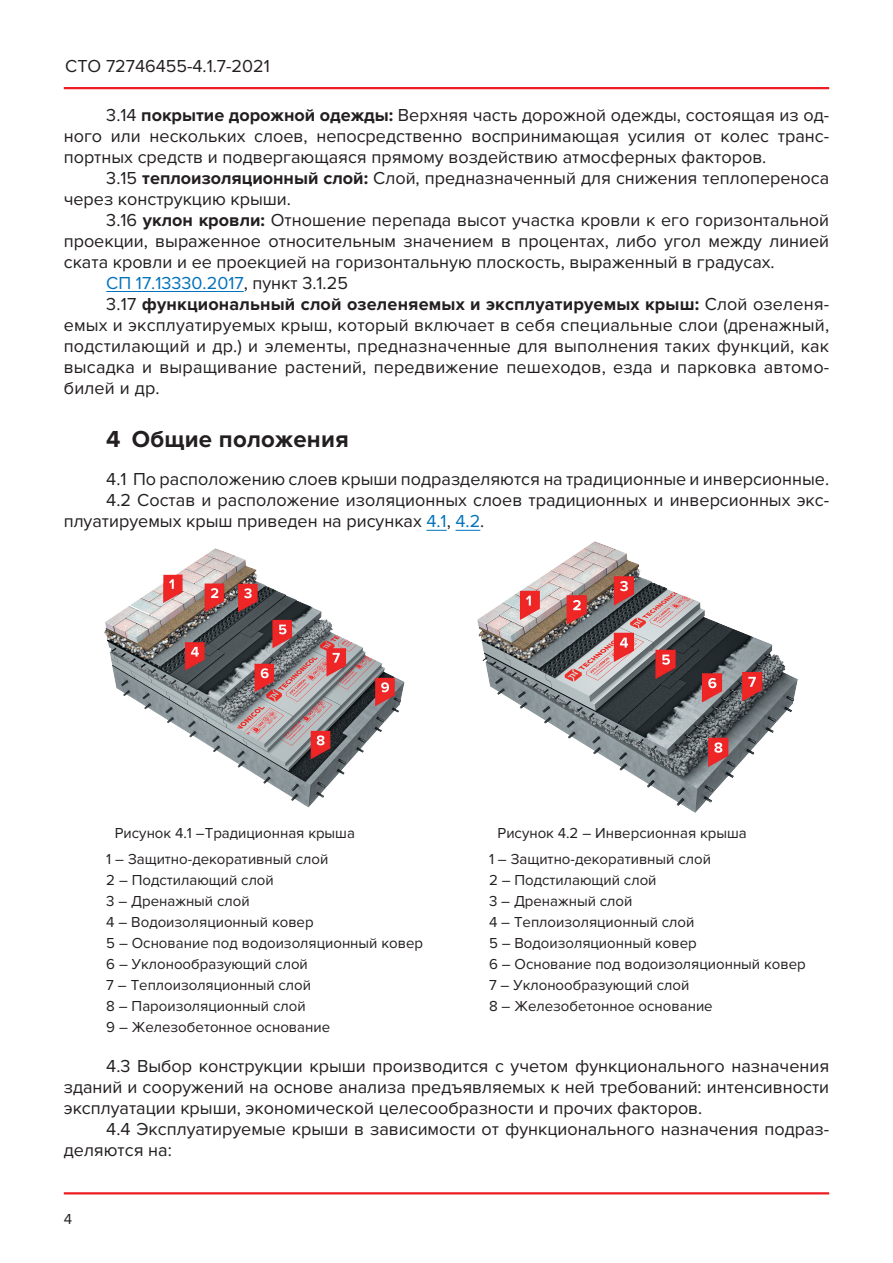
<style>
.page{position:relative;width:893px;height:1263px;background:#fff}
.page>*{position:absolute;margin:0;border:0;box-sizing:border-box;transform-origin:0 0}
.t1{font:700 24px "Proxima Nova";letter-spacing:.01em;color:#231f20}
.Текст{font:18px/21px "Proxima Nova";color:#231f20;text-align:justify}
.Текст-2{font:18px "Proxima Nova";color:#0072bc}
.text{font:15px "Proxima Nova";color:#231f20}
.подпись_рисунок{font:15px "Proxima Nova";color:#231f20}
.s1{font-weight:700}
.s2{color:#231f20}
.s3{color:#0072bc}
</style>
<div class="page">
<hr style="left:64px;top:87px;width:765px;height:2px;background:#ee1d23">
<hr style="left:64px;top:1192px;width:765px;height:2px;background:#ee1d23">
<hr style="left:106px;top:291px;width:138px;height:1px;background:#0072bc">
<svg style="left:426px;top:530px;width:21px;height:1px"></svg>
<svg style="left:456px;top:530px;width:24px;height:1px"></svg>
<img style="left:104px;top:548px;width:301px;height:260px">
<img style="left:477px;top:541px;width:321px;height:272px">
<p class="Текст" style="left:65px;top:56px;width:206px">СТО 72746455-4.1.7-2021</p>
<p class="Текст" style="left:64px;top:104px;width:767px;text-indent:43px">3.14 <span class="s1">покрытие дорожной одежды:</span> Верхняя часть дорожной одежды, состоящая из од&shy;ного или нескольких слоев, непосредственно воспринимающая усилия от колес транс&shy;портных средств и подвергающаяся прямому воздействию атмосферных факторов.</p>
<p class="Текст" style="left:64px;top:167px;width:767px;text-indent:43px">3.15 <span class="s1">теплоизоляционный слой:</span> Слой, предназначенный для снижения теплопереноса через конструкцию крыши.</p>
<p class="Текст" style="left:64px;top:209px;width:767px;text-indent:43px">3.16 <span class="s1">уклон кровли:</span> Отношение перепада высот участка кровли к его горизонтальной проекции, выраженное относительным значением в процентах, либо угол между линией ската кровли и ее проекцией на горизонтальную плоскость, выраженный в градусах.</p>
<p class="Текст-2" style="left:106px;top:272px;width:243px">СП 17.13330.2017<span class="s2">, пункт 3.1.25</span></p>
<p class="Текст" style="left:64px;top:293px;width:767px;text-indent:43px">3.17 <span class="s1">функциональный слой озеленяемых и эксплуатируемых крыш:</span> Слой озеленя&shy;емых и эксплуатируемых крыш, который включает в себя специальные слои (дренажный, подстилающий и др.) и элементы, предназначенные для выполнения таких функций, как высадка и выращивание растений, передвижение пешеходов, езда и парковка автомо&shy;билей и др.</p>
<p class="t1" style="left:106px;top:425px;width:244px">4 Общие положения</p>
<p class="Текст" style="left:106px;top:469px;width:724px">4.1 По расположению слоев крыши подразделяются на традиционные и инверсионные.</p>
<p class="Текст" style="left:64px;top:490px;width:767px;text-indent:43px">4.2 Состав и расположение изоляционных слоев традиционных и инверсионных экс&shy;плуатируемых крыш приведен на рисунках <span class="s3">4.1</span>, <span class="s3">4.2</span>.</p>
<p class="подпись_рисунок" style="left:115px;top:824px;width:242px">Рисунок 4.1 –Традиционная крыша</p>
<p class="подпись_рисунок" style="left:497px;top:824px;width:251px">Рисунок 4.2 – Инверсионная крыша</p>
<p class="text" style="left:106px;top:850px;width:223px">1 – Защитно-декоративный слой</p>
<p class="text" style="left:106px;top:871px;width:169px">2 – Подстилающий слой</p>
<p class="text" style="left:106px;top:892px;width:145px">3 – Дренажный слой</p>
<p class="text" style="left:106px;top:913px;width:209px">4 – Водоизоляционный ковер</p>
<p class="text" style="left:106px;top:934px;width:318px">5 – Основание под водоизоляционный ковер</p>
<p class="text" style="left:106px;top:955px;width:203px">6 – Уклонообразующий слой</p>
<p class="text" style="left:106px;top:976px;width:206px">7 – Теплоизоляционный слой</p>
<p class="text" style="left:106px;top:997px;width:201px">8 – Пароизоляционный слой</p>
<p class="text" style="left:106px;top:1018px;width:225px">9 – Железобетонное основание</p>
<p class="text" style="left:489px;top:850px;width:223px">1 – Защитно-декоративный слой</p>
<p class="text" style="left:489px;top:871px;width:169px">2 – Подстилающий слой</p>
<p class="text" style="left:489px;top:892px;width:145px">3 – Дренажный слой</p>
<p class="text" style="left:489px;top:913px;width:207px">4 – Теплоизоляционный слой</p>
<p class="text" style="left:489px;top:934px;width:209px">5 – Водоизоляционный ковер</p>
<p class="text" style="left:489px;top:955px;width:318px">6 – Основание под водоизоляционный ковер</p>
<p class="text" style="left:489px;top:976px;width:202px">7 – Уклонообразующий слой</p>
<p class="text" style="left:489px;top:997px;width:225px">8 – Железобетонное основание</p>
<p class="Текст" style="left:64px;top:1056px;width:767px;text-indent:43px">4.3 Выбор конструкции крыши производится с учетом функционального назначения зданий и сооружений на основе анализа предъявляемых к ней требований: интенсивности эксплуатации крыши, экономической целесообразности и прочих факторов.</p>
<p class="Текст" style="left:64px;top:1119px;width:767px;text-indent:43px">4.4 Эксплуатируемые крыши в зависимости от функционального назначения подраз&shy;деляются на:</p>
<p class="text" style="left:64px;top:1211px;width:10px">4</p>
</div>
